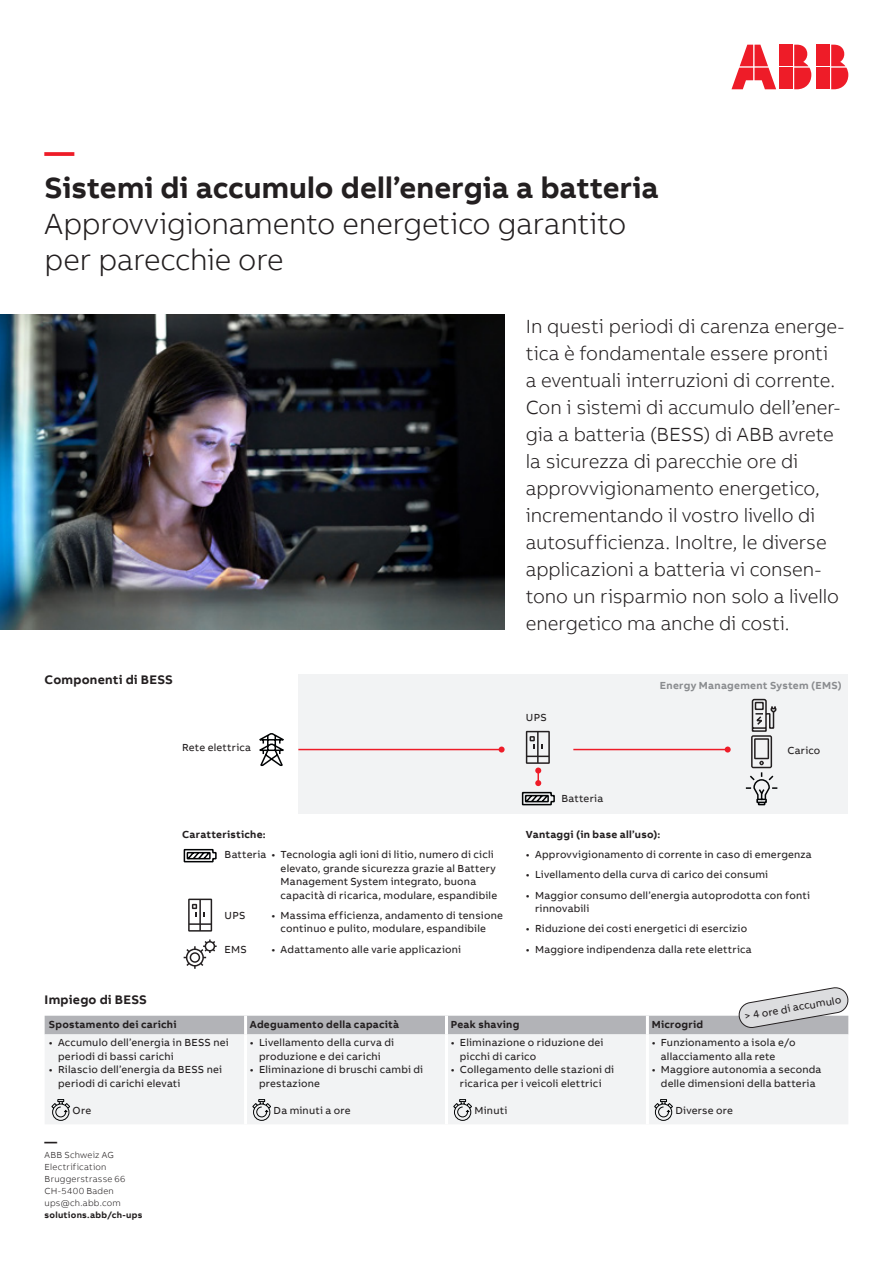
<style>
.page{position:relative;width:893px;height:1263px;background:#fff}
.page>*{position:absolute;margin:0;border:0;box-sizing:border-box;transform-origin:0 0}
.t1{font:300 30px/36px "AB Bvoice";letter-spacing:-.005em;color:#231f20}
.t2{font:700 30px "AB Bvoice";letter-spacing:.005em;color:#231f20}
.t3{font:700 30px "AB Bvoice";color:#ee1c28}
.t4{font:300 19.5px/27px "AB Bvoice";letter-spacing:-.005em;color:#231f20}
.t5{font:700 12.75px "AB Bvoice";letter-spacing:.02em;color:#231f20}
.t6{font:10.5px/13.5px "AB Bvoice";letter-spacing:.02em;color:#231f20}
.t7{font:700 10.5px "AB Bvoice";letter-spacing:.025em;color:#231f20}
.t8{font:700 10.5px "AB Bvoice";letter-spacing:.025em;color:#8a8c8f}
.t9{font:300 9px/12px "AB Bvoice";letter-spacing:.025em;color:#231f20}
.t10{font:700 9px "AB Bvoice";letter-spacing:.03em;color:#231f20}
</style>
<div class="page">
<img style="left:0;top:315px;width:505px;height:315px">
<div style="left:817px;top:45px;width:13px;height:21px;background:#ee1c28"></div>
<div style="left:817px;top:68px;width:13px;height:21px;background:#ee1c28"></div>
<svg style="left:831px;top:45px;width:17px;height:44px"></svg>
<svg style="left:731px;top:45px;width:45px;height:44px"></svg>
<div style="left:780px;top:45px;width:13px;height:21px;background:#ee1c28"></div>
<div style="left:780px;top:68px;width:13px;height:21px;background:#ee1c28"></div>
<svg style="left:794px;top:45px;width:17px;height:44px"></svg>
<div style="left:45px;top:1034px;width:803px;height:90px;background:#f2f3f4"></div>
<hr style="left:244px;top:1034px;width:3px;height:90px;background:#fff">
<hr style="left:445px;top:1034px;width:3px;height:90px;background:#fff">
<hr style="left:646px;top:1034px;width:3px;height:90px;background:#fff">
<svg style="left:50px;top:1098px;width:21px;height:23px"></svg>
<svg style="left:251px;top:1098px;width:21px;height:23px"></svg>
<svg style="left:452px;top:1098px;width:21px;height:23px"></svg>
<svg style="left:653px;top:1098px;width:21px;height:23px"></svg>
<svg style="left:188px;top:898px;width:24px;height:33px"></svg>
<svg style="left:183px;top:848px;width:34px;height:15px"></svg>
<svg style="left:184px;top:939px;width:33px;height:30px"></svg>
<div style="left:298px;top:675px;width:550px;height:139px;background:#f2f3f4"></div>
<svg style="left:259px;top:733px;width:25px;height:34px"></svg>
<svg style="left:745px;top:698px;width:33px;height:108px"></svg>
<hr style="left:573px;top:749px;width:155px;height:1px;background:#ee1c28">
<svg style="left:725px;top:746px;width:6px;height:6px"></svg>
<hr style="left:298px;top:749px;width:204px;height:1px;background:#ee1c28">
<svg style="left:499px;top:746px;width:6px;height:6px"></svg>
<svg style="left:521px;top:731px;width:34px;height:75px"></svg>
<svg style="left:45px;top:987px;width:804px;height:47px"></svg>
<h1 class="t3" style="left:45px;top:132px;width:31px">—</h1>
<h1 class="t2" style="left:45px;top:168px;width:616px">Sistemi di accumulo dell’energia a batteria</h1>
<h1 class="t1" style="left:45px;top:205px;width:583px">Approvvigionamento energetico garantito per parecchie ore</h1>
<p class="t5" style="left:45px;top:671px;width:130px">Componenti di BESS</p>
<p class="t6" style="left:182px;top:741px;width:70px">Rete elettrica</p>
<p class="t7" style="left:182px;top:828px;width:85px">Caratteristiche:</p>
<p class="t6" style="left:281px;top:848px;width:218px;text-indent:-56px">Batteria • Tecnologia agli ioni di litio, numero di cicli elevato, grande sicurezza grazie al Battery Management System integrato, buona capacità di ricarica, modulare, espandibile</p>
<p class="t6" style="left:225px;top:909px;width:22px">UPS</p>
<p class="t6" style="left:281px;top:909px;width:224px;text-indent:-9px">• Massima efficienza, andamento di tensione continuo e pulito, modulare, espandibile</p>
<p class="t6" style="left:225px;top:942px;width:24px">EMS</p>
<p class="t6" style="left:271px;top:942px;width:191px">• Adattamento alle varie applicazioni</p>
<p class="t4" style="left:526px;top:313px;width:320px">In questi periodi di carenza energe&shy;tica è fondamentale essere pronti<br>a eventuali interruzioni di corrente.<br>Con i sistemi di accumulo dell’ener&shy;gia a batteria (BESS) di ABB avrete la sicurezza di parecchie ore di approvvigionamento energetico, incrementando il vostro livello di autosufficienza. Inoltre, le diverse applicazioni a batteria vi consen&shy;tono un risparmio non solo a livello energetico ma anche di costi.</p>
<p class="t6" style="left:526px;top:710px;width:22px">UPS</p>
<p class="t6" style="left:561px;top:791px;width:43px">Batteria</p>
<p class="t8" style="left:660px;top:679px;width:183px">Energy Management System (EMS)</p>
<p class="t6" style="left:787px;top:744px;width:34px">Carico</p>
<p class="t7" style="left:526px;top:828px;width:136px">Vantaggi (in base all’uso):</p>
<p class="t6" style="left:526px;top:848px;width:287px">• Approvvigionamento di corrente in caso di emergenza</p>
<p class="t6" style="left:526px;top:868px;width:244px">• Livellamento della curva di carico dei consumi</p>
<p class="t6" style="left:535px;top:888px;width:276px;text-indent:-9px">• Maggior consumo dell’energia autoprodotta con fonti rinnovabili</p>
<p class="t6" style="left:526px;top:922px;width:223px">• Riduzione dei costi energetici di esercizio</p>
<p class="t6" style="left:526px;top:942px;width:227px">• Maggiore indipendenza dalla rete elettrica</p>
<p class="t5" style="left:45px;top:992px;width:104px">Impiego di BESS</p>
<p class="t6" style="left:743px;top:1010px;width:100px;rotate:-10deg">&gt; 4 ore di accumulo</p>
<p class="t7" style="left:49px;top:1018px;width:129px">Spostamento dei carichi</p>
<p class="t7" style="left:250px;top:1018px;width:151px">Adeguamento della capacità</p>
<p class="t7" style="left:451px;top:1018px;width:70px">Peak shaving</p>
<p class="t7" style="left:652px;top:1018px;width:53px">Microgrid</p>
<p class="t6" style="left:58px;top:1036px;width:172px;text-indent:-9px">• Accumulo dell’energia in BESS nei periodi di bassi carichi</p>
<p class="t6" style="left:58px;top:1063px;width:166px;text-indent:-9px">• Rilascio dell’energia da BESS nei periodi di carichi elevati</p>
<p class="t6" style="left:73px;top:1103px;width:20px">Ore</p>
<p class="t6" style="left:250px;top:1036px;width:146px;text-align:center">• Livellamento della curva di produzione e dei carichi</p>
<p class="t6" style="left:259px;top:1063px;width:166px;text-indent:-9px">• Eliminazione di bruschi cambi di prestazione</p>
<p class="t6" style="left:274px;top:1103px;width:79px">Da minuti a ore</p>
<p class="t6" style="left:460px;top:1036px;width:145px;text-indent:-9px">• Eliminazione o riduzione dei picchi di carico</p>
<p class="t6" style="left:451px;top:1063px;width:165px;text-align:center">• Collegamento delle stazioni di ricarica per i veicoli elettrici</p>
<p class="t6" style="left:474px;top:1103px;width:34px">Minuti</p>
<p class="t6" style="left:661px;top:1036px;width:136px;text-indent:-9px">• Funzionamento a isola e/o allacciamento alla rete</p>
<p class="t6" style="left:652px;top:1063px;width:171px;text-align:center">• Maggiore autonomia a seconda delle dimensioni della batteria</p>
<p class="t6" style="left:675px;top:1103px;width:59px">Diverse ore</p>
<p class="t5" style="left:45px;top:1134px;width:14px">—</p>
<p class="t9" style="left:45px;top:1149px;width:82px">ABB Schweiz AG<br>Electrification<br>Bruggerstrasse 66<br>CH-5400 Baden ups@ch.abb.com</p>
<p class="t10" style="left:45px;top:1209px;width:99px">solutions.abb/ch-ups</p>
</div>
